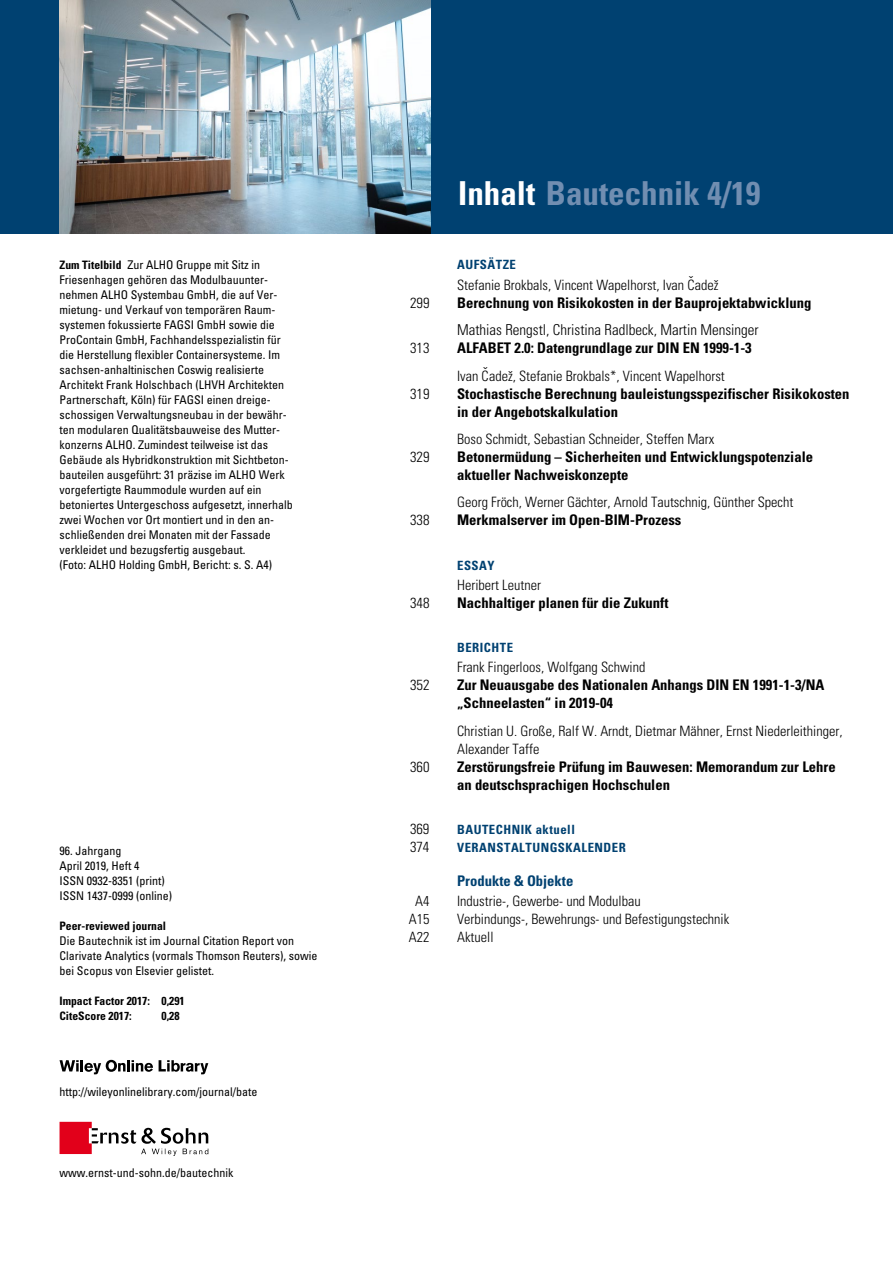
<style>
.page{position:relative;width:893px;height:1263px;background:#fff}
.page>*{position:absolute;margin:0;border:0;box-sizing:border-box;transform-origin:0 0}
.t1{font:700 condensed 33px "Univers LT Std";color:#718eb1}
.t2{font:300 condensed 15px "Univers LT Std";color:#000}
.t3{font:700 condensed 14.7px/18.1px "Univers LT Std";color:#000}
.t4{font:300 condensed 14.7px "Univers LT Std";color:#000}
.t5{font:700 condensed 14.7px "Univers LT Std";color:#004171}
.t6{font:300 condensed 14.25px/18px "Univers LT Std";color:#000}
.t7{font:700 condensed 12.75px "Univers LT Std";letter-spacing:.04em;color:#004171}
.t8{font:condensed 12px/15px "Univers LT Std";color:#000}
.t9{font:700 condensed 11.7px/15px "Univers LT Std";color:#000}
.s1{font-weight:700;font-size:11.7px}
.s2{color:#fff}
</style>
<div class="page">
<div style="left:0;top:0;width:893px;height:234px;background:#004171"></div>
<img style="left:60px;top:0;width:371px;height:234px">
<svg style="left:60px;top:1122px;width:148px;height:34px"></svg>
<svg style="left:60px;top:1060px;width:93px;height:14px"></svg>
<svg style="left:159px;top:1060px;width:49px;height:14px"></svg>
<p class="t8" style="left:60px;top:257px;width:235px"><span class="s1">Zum Titelbild</span> Zur ALHO Gruppe mit Sitz in Friesenhagen gehören das Modulbauunter&shy;nehmen ALHO Systembau GmbH, die auf Ver&shy;mietung- und Verkauf von temporären Raum&shy;systemen fokussierte FAGSI GmbH sowie die ProContain GmbH, Fachhandelsspezialistin für die Herstellung flexibler Containersysteme. Im sachsen-anhaltinischen Coswig realisierte Architekt Frank Holschbach (LHVH Architekten Partnerschaft, Köln) für FAGSI einen dreige&shy;schossigen Verwaltungsneubau in der bewähr&shy;ten modularen Qualitätsbauweise des Mutter&shy;konzerns ALHO. Zumindest teilweise ist das Gebäude als Hybridkonstruktion mit Sichtbeton&shy;bauteilen ausgeführt: 31 präzise im ALHO Werk vorgefertigte Raummodule wurden auf ein betoniertes Untergeschoss aufgesetzt, innerhalb zwei Wochen vor Ort montiert und in den an&shy;schließenden drei Monaten mit der Fassade verkleidet und bezugsfertig ausgebaut.<br>(Foto: ALHO Holding GmbH, Bericht: s. S. A4)</p>
<p class="t8" style="left:60px;top:843px;width:114px">96. Jahrgang<br>April 2019, Heft 4<br>ISSN 0932-8351 (print)<br>ISSN 1437-0999 (online)</p>
<p class="t9" style="left:60px;top:918px;width:108px">Peer-reviewed journal</p>
<p class="t8" style="left:60px;top:933px;width:259px">Die Bautechnik ist im Journal Citation Report von<br>Clarivate Analytics (vormals Thomson Reuters), sowie bei Scopus von Elsevier gelistet.</p>
<p class="t9" style="left:60px;top:993px;width:127px">Impact Factor 2017: 0,291<br>CiteScore 2017:</p>
<p class="t9" style="left:162px;top:1008px;width:20px">0,28</p>
<p class="t8" style="left:59px;top:1084px;width:199px">http://wileyonlinelibrary.com/journal/bate</p>
<p class="t8" style="left:59px;top:1165px;width:175px">www.ernst-und-sohn.de/bautechnik</p>
<h1 class="t1" style="left:458px;top:173px;width:304px"><span class="s2">Inhalt</span> Bautechnik 4/19</h1>
<p class="t7" style="left:457px;top:257px;width:60px">AUFSÄTZE</p>
<p class="t6" style="left:457px;top:275px;width:263px">Stefanie Brokbals, Vincent Wapelhorst, Ivan Cˇ adež</p>
<p class="t4" style="left:410px;top:294px;width:21px">299</p>
<p class="t3" style="left:457px;top:293px;width:356px">Berechnung von Risikokosten in der Bauprojektabwicklung</p>
<p class="t2" style="left:457px;top:321px;width:303px">Mathias Rengstl, Christina Radlbeck, Martin Mensinger</p>
<p class="t4" style="left:410px;top:339px;width:21px">313</p>
<p class="t3" style="left:457px;top:339px;width:296px">ALFABET 2.0: Datengrundlage zur DIN EN 1999-1-3</p>
<p class="t6" style="left:457px;top:366px;width:269px">Ivan Cˇ adež, Stefanie Brokbals*, Vincent Wapelhorst</p>
<p class="t4" style="left:410px;top:385px;width:21px">319</p>
<p class="t3" style="left:457px;top:384px;width:394px">Stochastische Berechnung bauleistungsspezifischer Risikokosten in der Angebotskalkulation</p>
<p class="t6" style="left:457px;top:430px;width:259px">Boso Schmidt, Sebastian Schneider, Steffen Marx</p>
<p class="t4" style="left:410px;top:448px;width:21px">329</p>
<p class="t3" style="left:457px;top:448px;width:357px">Betonermüdung – Sicherheiten und Entwicklungspotenziale aktueller Nachweiskonzepte</p>
<p class="t6" style="left:457px;top:493px;width:338px">Georg Fröch, Werner Gächter, Arnold Tautschnig, Günther Specht</p>
<p class="t4" style="left:410px;top:511px;width:21px">338</p>
<p class="t3" style="left:457px;top:511px;width:226px">Merkmalserver im Open-BIM-Prozess</p>
<p class="t7" style="left:457px;top:557px;width:39px">ESSAY</p>
<p class="t6" style="left:457px;top:576px;width:85px">Heribert Leutner</p>
<p class="t4" style="left:410px;top:594px;width:21px">348</p>
<p class="t3" style="left:457px;top:593px;width:213px">Nachhaltiger planen für die Zukunft</p>
<p class="t7" style="left:457px;top:640px;width:57px">BERICHTE</p>
<p class="t6" style="left:457px;top:658px;width:190px">Frank Fingerloos, Wolfgang Schwind</p>
<p class="t4" style="left:410px;top:676px;width:21px">352</p>
<p class="t3" style="left:457px;top:676px;width:369px">Zur Neuausgabe des Nationalen Anhangs DIN EN 1991‑1‑3/NA „Schneelasten“ in 2019-04</p>
<p class="t6" style="left:457px;top:721px;width:387px">Christian U. Große, Ralf W. Arndt, Dietmar Mähner, Ernst Niederleithinger,<br>Alexander Taffe</p>
<p class="t4" style="left:410px;top:758px;width:21px">360</p>
<p class="t3" style="left:457px;top:757px;width:380px">Zerstörungsfreie Prüfung im Bauwesen: Memorandum zur Lehre an deutschsprachigen Hochschulen</p>
<p class="t4" style="left:410px;top:820px;width:21px">369</p>
<p class="t7" style="left:457px;top:822px;width:119px">BAUTECHNIK aktuell</p>
<p class="t4" style="left:410px;top:838px;width:21px">374</p>
<p class="t7" style="left:457px;top:840px;width:170px">VERANSTALTUNGSKALENDER</p>
<p class="t5" style="left:457px;top:871px;width:118px">Produkte &amp; Objekte</p>
<p class="t6" style="left:415px;top:892px;width:16px">A4</p>
<p class="t6" style="left:457px;top:892px;width:185px">Industrie-, Gewerbe- und Modulbau</p>
<p class="t6" style="left:409px;top:910px;width:22px">A15</p>
<p class="t6" style="left:457px;top:910px;width:274px">Verbindungs-, Bewehrungs- und Befestigungstechnik</p>
<p class="t6" style="left:409px;top:928px;width:22px">A22</p>
<p class="t6" style="left:457px;top:928px;width:38px">Aktuell</p>
</div>
